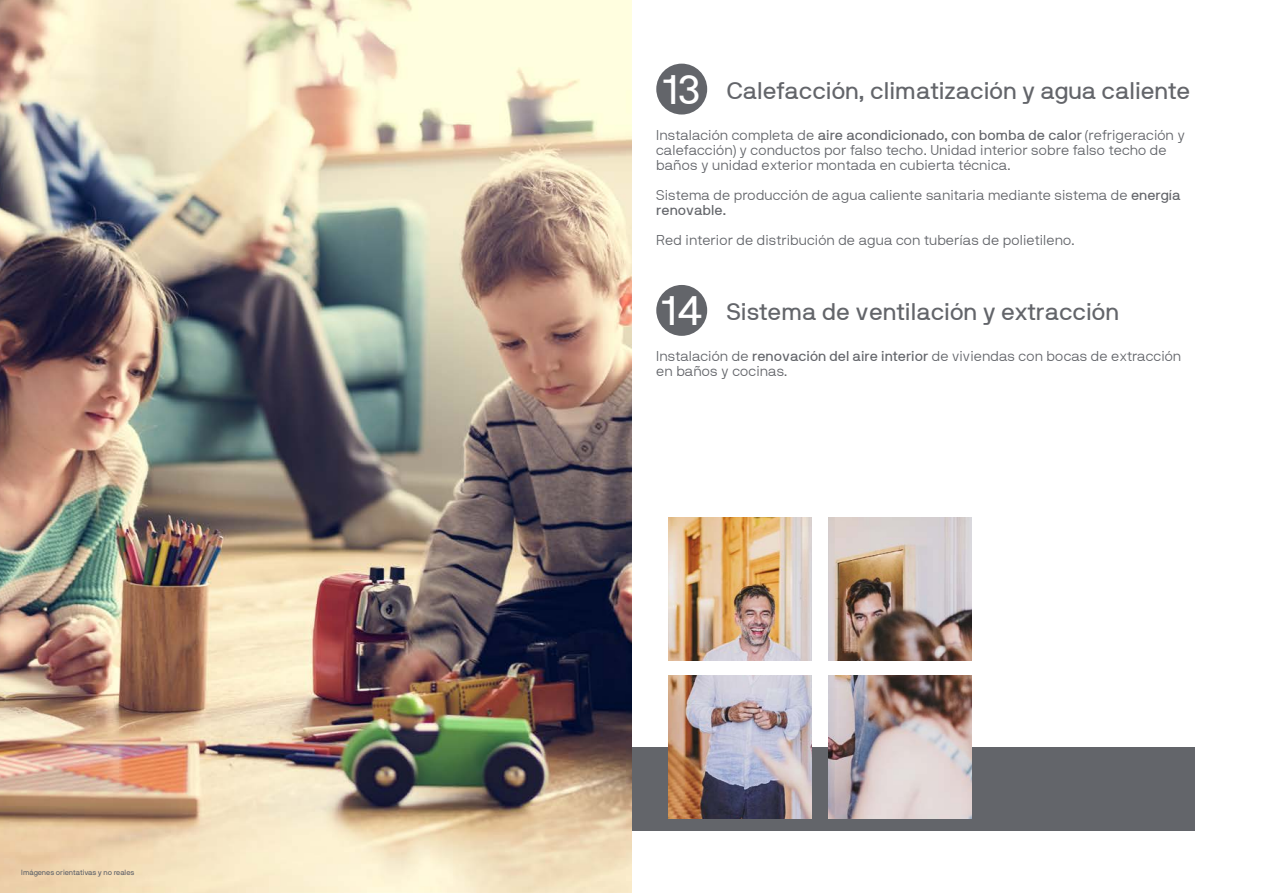
<style>
.page{position:relative;width:1263px;height:893px;background:#fff}
.page>*{position:absolute;margin:0;border:0;box-sizing:border-box;transform-origin:0 0}
.t1{font:24px "NB International Regular Webfont";color:#63656a}
.t2{font:14.25px/15px "NB International Light Webfont";color:#63656a}
.t3{font:14.25px "NB International Regular Webfont";color:#63656a}
.t4{font:7.5px "NB International Pro";color:#63656a}
.s1{font-size:41.1px;color:#fff}
.s2{font-family:"NB International Regular Webfont"}
</style>
<div class="page">
<div style="left:624px;top:747px;width:571px;height:83px;background:#63656a"></div>
<div style="left:656px;top:64px;width:51px;height:51px;background:#63656a;border-radius:50%"></div>
<img style="left:1px;top:0;width:630px;height:893px">
<div style="left:656px;top:285px;width:51px;height:51px;background:#63656a;border-radius:50%"></div>
<img style="left:669px;top:676px;width:143px;height:143px">
<img style="left:828px;top:676px;width:143px;height:143px">
<img style="left:829px;top:517px;width:143px;height:143px">
<img style="left:668px;top:517px;width:143px;height:143px">
<p class="t4" style="left:21px;top:868px;width:115px">Imágenes orientativas y no reales</p>
<h1 class="t1" style="left:663px;top:77px;width:529px"><span class="s1">13</span> Calefacción, climatización y agua caliente</h1>
<p class="t2" style="left:656px;top:127px;width:530px">Instalación completa de <span class="s2">aire acondicionado, con bomba de calor</span> (refrigeración y calefacción) y conductos por falso techo. Unidad interior sobre falso techo de baños y unidad exterior montada en cubierta técnica.</p>
<p class="t2" style="left:656px;top:187px;width:526px">Sistema de producción de agua caliente sanitaria mediante sistema de <span class="s2">energía</span></p>
<p class="t3" style="left:656px;top:202px;width:72px">renovable.</p>
<p class="t2" style="left:656px;top:232px;width:420px">Red interior de distribución de agua con tuberías de polietileno.</p>
<h1 class="t1" style="left:662px;top:298px;width:459px"><span class="s1">14</span> Sistema de ventilación y extracción</h1>
<p class="t2" style="left:656px;top:349px;width:527px">Instalación de <span class="s2">renovación del aire interior</span> de viviendas con bocas de extracción en baños y cocinas.</p>
</div>
